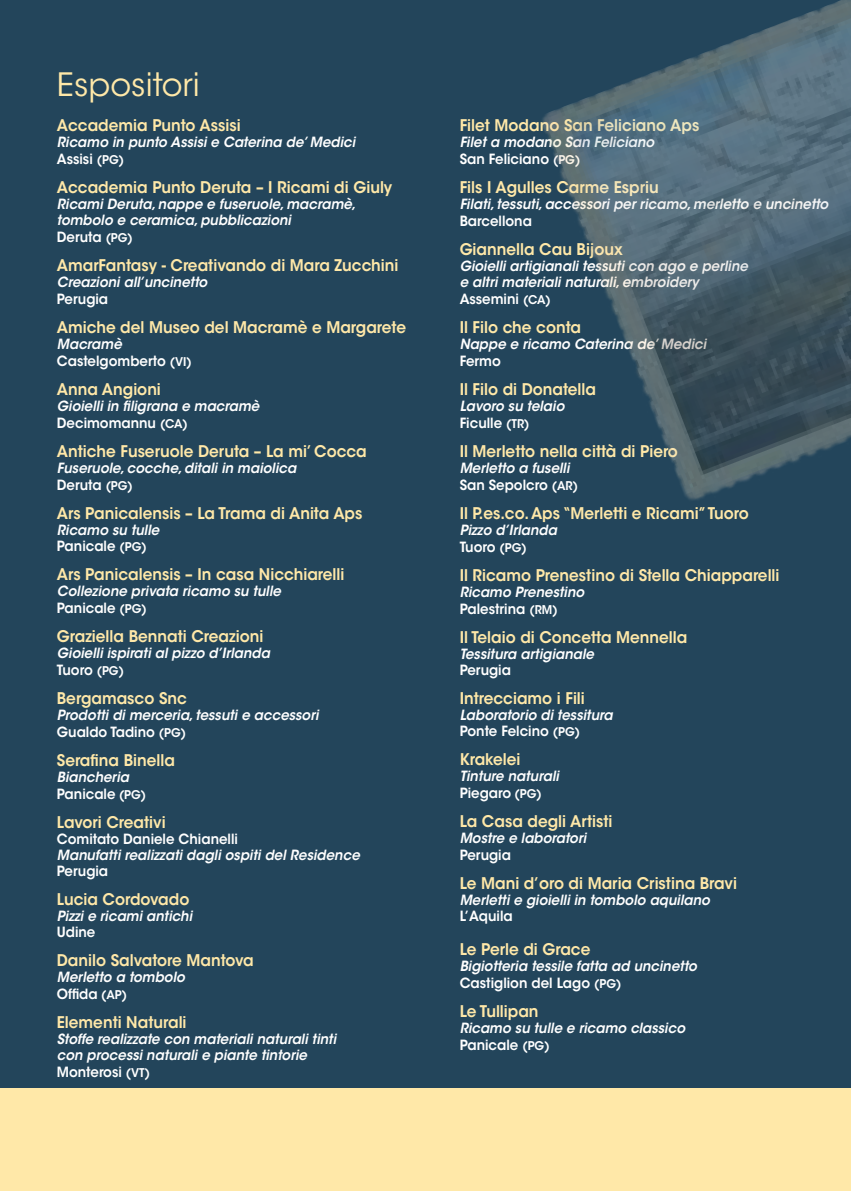
<style>
.page{position:relative;width:851px;height:1191px;background:#fff}
.page>*{position:absolute;margin:0;border:0;box-sizing:border-box;transform-origin:0 0}
.t1{font:32px "ITC Avant Garde Std";color:#ffe8a8}
.t2{font:600 16px "ITC Avant Garde Std";color:#ffe8a8;scale:.95 1}
.t3{font:italic 600 14px/17px "ITC Avant Garde Std";color:#fff;scale:.95 1}
.t4{font:600 14px/17px "ITC Avant Garde Std";color:#fff;scale:.95 1}
.s1{font-style:normal}
.s2{font-style:normal;font-size:12px}
.s3{font-style:italic}
.s4{font-size:12px}
</style>
<div class="page">
<div style="left:0;top:0;width:850px;height:1191px;background:#23455b"></div>
<div style="left:0;top:1088px;width:850px;height:102px;background:#ffe8a8"></div>
<img style="left:542px;top:0;width:308px;height:500px">
<h1 class="t1" style="left:57px;top:65px;width:144px">Espositori</h1>
<p class="t2" style="left:57px;top:115px;width:195px">Accademia Punto Assisi</p>
<p class="t3" style="left:57px;top:133px;width:315px">Ricamo in punto Assisi e Caterina de’ Medici<br><span class="s1">Assisi</span> <span class="s2">(PG)</span></p>
<p class="t2" style="left:57px;top:177px;width:354px">Accademia Punto Deruta – I Ricami di Giuly</p>
<p class="t3" style="left:57px;top:196px;width:316px;line-height:16.4px">Ricami Deruta, nappe e fuseruole, macramè, tombolo e ceramica, pubblicazioni<br><span class="s1">Deruta</span> <span class="s2">(PG)</span></p>
<p class="t2" style="left:57px;top:255px;width:361px">AmarFantasy - Creativando di Mara Zucchini</p>
<p class="t3" style="left:57px;top:273px;width:160px">Creazioni all’uncinetto</p>
<p class="t4" style="left:57px;top:290px;width:56px">Perugia</p>
<p class="t2" style="left:57px;top:317px;width:369px">Amiche del Museo del Macramè e Margarete</p>
<p class="t4" style="left:57px;top:335px;width:143px"><span class="s3">Macramè<br></span>Castelgomberto <span class="s4">(VI)</span></p>
<p class="t2" style="left:57px;top:379px;width:111px">Anna Angioni</p>
<p class="t3" style="left:57px;top:397px;width:215px">Gioielli in filigrana e macramè<br><span class="s1">Decimomannu</span> <span class="s2">(CA)</span></p>
<p class="t2" style="left:57px;top:441px;width:328px">Antiche Fuseruole Deruta – La mi’ Cocca</p>
<p class="t3" style="left:57px;top:459px;width:253px">Fuseruole, cocche, ditali in maiolica<br><span class="s1">Deruta</span> <span class="s2">(PG)</span></p>
<p class="t2" style="left:57px;top:503px;width:323px">Ars Panicalensis – La Trama di Anita Aps</p>
<p class="t3" style="left:57px;top:522px;width:109px;line-height:16px">Ricamo su tulle<br><span class="s1">Panicale</span> <span class="s2">(PG)</span></p>
<p class="t2" style="left:57px;top:564px;width:304px">Ars Panicalensis – In casa Nicchiarelli</p>
<p class="t3" style="left:57px;top:582px;width:237px">Collezione privata ricamo su tulle<br><span class="s1">Panicale</span> <span class="s2">(PG)</span></p>
<p class="t2" style="left:57px;top:626px;width:219px">Graziella Bennati Creazioni</p>
<p class="t3" style="left:57px;top:644px;width:226px">Gioielli ispirati al pizzo d’Irlanda<br><span class="s1">Tuoro</span> <span class="s2">(PG)</span></p>
<p class="t2" style="left:57px;top:688px;width:138px">Bergamasco Snc</p>
<p class="t3" style="left:57px;top:706px;width:277px">Prodotti di merceria, tessuti e accessori<br><span class="s1">Gualdo Tadino</span> <span class="s2">(PG)</span></p>
<p class="t2" style="left:57px;top:750px;width:126px">Serafina Binella</p>
<p class="t3" style="left:57px;top:768px;width:95px">Biancheria<br><span class="s1">Panicale</span> <span class="s2">(PG)</span></p>
<p class="t2" style="left:57px;top:812px;width:116px">Lavori Creativi</p>
<p class="t4" style="left:57px;top:830px;width:192px">Comitato Daniele Chianelli</p>
<p class="t3" style="left:57px;top:846px;width:320px">Manufatti realizzati dagli ospiti del Residence</p>
<p class="t4" style="left:57px;top:862px;width:56px">Perugia</p>
<p class="t2" style="left:57px;top:889px;width:141px">Lucia Cordovado</p>
<p class="t3" style="left:57px;top:907px;width:144px">Pizzi e ricami antichi</p>
<p class="t4" style="left:57px;top:923px;width:42px">Udine</p>
<p class="t2" style="left:57px;top:950px;width:209px">Danilo Salvatore Mantova</p>
<p class="t3" style="left:57px;top:968px;width:136px">Merletto a tombolo<br><span class="s1">Offida</span> <span class="s2">(AP)</span></p>
<p class="t2" style="left:57px;top:1012px;width:138px">Elementi Naturali</p>
<p class="t3" style="left:57px;top:1031px;width:295px;line-height:16.4px">Stoffe realizzate con materiali naturali tinti con processi naturali e piante tintorie<br><span class="s1">Monterosi</span> <span class="s2">(VT)</span></p>
<p class="t2" style="left:459px;top:115px;width:254px">Filet Modano San Feliciano Aps</p>
<p class="t3" style="left:459px;top:133px;width:206px">Filet a modano San Feliciano<br><span class="s1">San Feliciano</span> <span class="s2">(PG)</span></p>
<p class="t2" style="left:459px;top:177px;width:211px">Fils I Agulles Carme Espriu</p>
<p class="t3" style="left:459px;top:195px;width:389px">Filati, tessuti, accessori per ricamo, merletto e uncinetto</p>
<p class="t4" style="left:459px;top:212px;width:78px">Barcellona</p>
<p class="t2" style="left:459px;top:239px;width:173px">Giannella Cau Bijoux</p>
<p class="t3" style="left:459px;top:258px;width:305px;line-height:16.4px">Gioielli artigianali tessuti con ago e perline e altri materiali naturali, embroidery<br><span class="s1">Assemini</span> <span class="s2">(CA)</span></p>
<p class="t2" style="left:459px;top:317px;width:129px">Il Filo che conta</p>
<p class="t3" style="left:459px;top:335px;width:261px">Nappe e ricamo Caterina de’ Medici</p>
<p class="t4" style="left:459px;top:352px;width:45px">Fermo</p>
<p class="t2" style="left:459px;top:379px;width:145px">Il Filo di Donatella</p>
<p class="t3" style="left:459px;top:397px;width:112px">Lavoro su telaio<br><span class="s1">Ficulle</span> <span class="s2">(TR)</span></p>
<p class="t2" style="left:459px;top:441px;width:231px">Il Merletto nella città di Piero</p>
<p class="t3" style="left:459px;top:459px;width:126px">Merletto a fuselli<br><span class="s1">San Sepolcro</span> <span class="s2">(AR)</span></p>
<p class="t2" style="left:459px;top:503px;width:306px">Il P.es.co. Aps “Merletti e Ricami” Tuoro</p>
<p class="t3" style="left:459px;top:521px;width:104px">Pizzo d’Irlanda<br><span class="s1">Tuoro</span> <span class="s2">(PG)</span></p>
<p class="t2" style="left:459px;top:565px;width:338px">Il Ricamo Prenestino di Stella Chiapparelli</p>
<p class="t3" style="left:459px;top:583px;width:133px">Ricamo Prenestino<br><span class="s1">Palestrina</span> <span class="s2">(RM)</span></p>
<p class="t2" style="left:459px;top:627px;width:241px">Il Telaio di Concetta Mennella</p>
<p class="t3" style="left:459px;top:645px;width:143px">Tessitura artigianale</p>
<p class="t4" style="left:459px;top:661px;width:56px">Perugia</p>
<p class="t2" style="left:459px;top:688px;width:133px">Intrecciamo i Fili</p>
<p class="t3" style="left:459px;top:707px;width:163px;line-height:16px">Laboratorio di tessitura<br><span class="s1">Ponte Felcino</span> <span class="s2">(PG)</span></p>
<p class="t2" style="left:459px;top:749px;width:66px">Krakelei</p>
<p class="t3" style="left:459px;top:767px;width:106px">Tinture naturali<br><span class="s1">Piegaro</span> <span class="s2">(PG)</span></p>
<p class="t2" style="left:459px;top:811px;width:162px">La Casa degli Artisti</p>
<p class="t3" style="left:459px;top:829px;width:135px">Mostre e laboratori</p>
<p class="t4" style="left:459px;top:846px;width:56px">Perugia</p>
<p class="t2" style="left:459px;top:873px;width:293px">Le Mani d’oro di Maria Cristina Bravi</p>
<p class="t3" style="left:459px;top:891px;width:265px">Merletti e gioielli in tombolo aquilano</p>
<p class="t4" style="left:459px;top:907px;width:57px">L’Aquila</p>
<p class="t2" style="left:459px;top:939px;width:139px">Le Perle di Grace</p>
<p class="t3" style="left:459px;top:957px;width:251px">Bigiotteria tessile fatta ad uncinetto<br><span class="s1">Castiglion del Lago</span> <span class="s2">(PG)</span></p>
<p class="t2" style="left:459px;top:1001px;width:85px">Le Tullipan</p>
<p class="t3" style="left:459px;top:1019px;width:239px">Ricamo su tulle e ricamo classico<br><span class="s1">Panicale</span> <span class="s2">(PG)</span></p>
</div>
